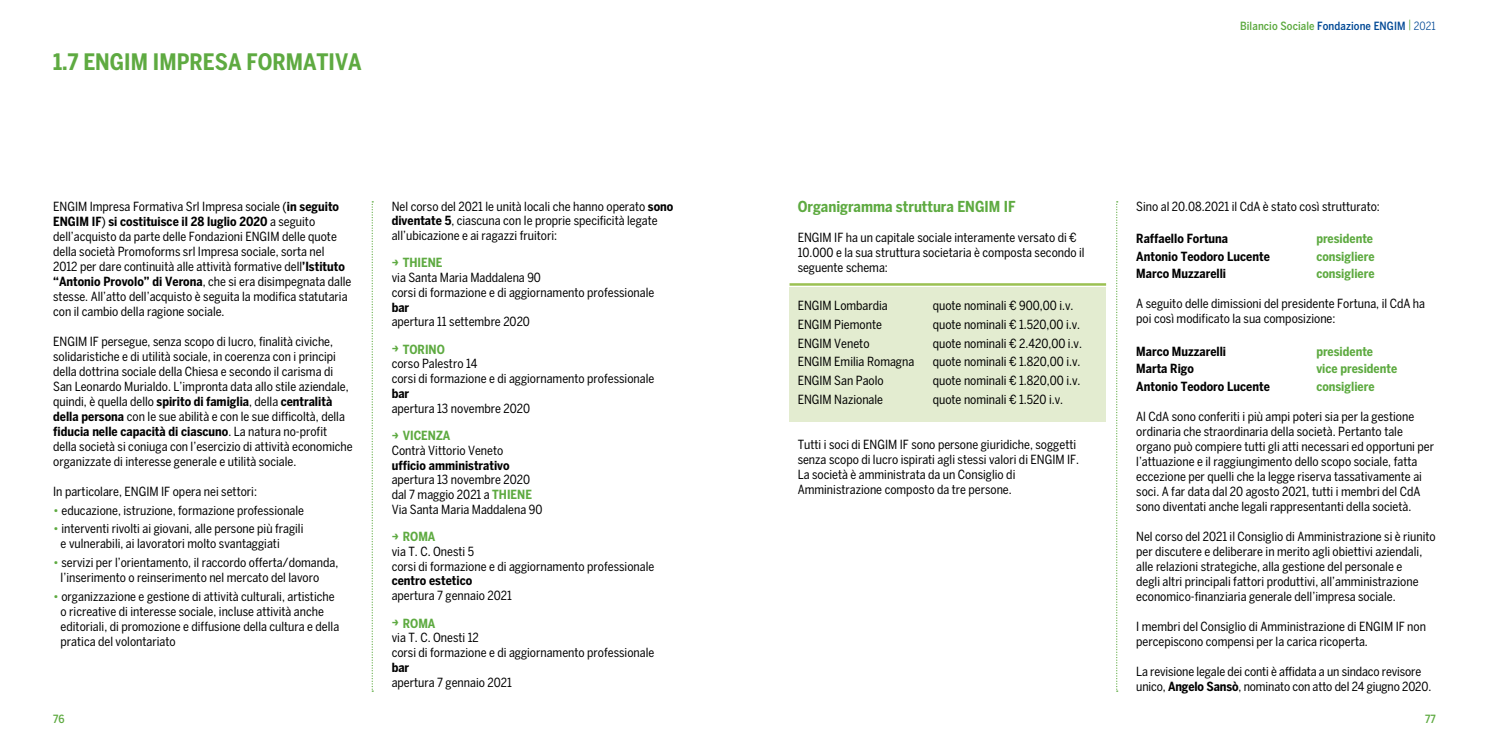
<style>
.page{position:relative;width:1489px;height:745px;background:#fff}
.page>*{position:absolute;margin:0;border:0;box-sizing:border-box;transform-origin:0 0}
.t1{font:700 condensed 22.5px "Benton Sans";color:#5eaa41}
.t2{font:700 condensed 15px "Benton Sans";color:#5eaa41}
.t3{font:condensed 12.5px/15px "Benton Sans";color:#000}
.t4{font:700 condensed 12.5px "Benton Sans";color:#000}
.t5{font:700 condensed 12.5px "Benton Sans";color:#5eaa41}
.t6{font:500 condensed 11.25px "Benton Sans";letter-spacing:.01em;color:#5eaa41}
.s1{font-weight:700}
.s2{color:#5eaa41}
.s3{font-family:"Montserrat";font-weight:700;font-stretch:normal;color:#5eaa41}
.s4{font-weight:700;color:#5eaa41}
.s5{color:#024995}
.s6{font-weight:400}
.s7{font-weight:400;color:#024995}
</style>
<div class="page">
<svg style="left:371px;top:201px;width:2px;height:490px"></svg>
<svg style="left:1116px;top:201px;width:1px;height:490px"></svg>
<div style="left:789px;top:287px;width:317px;height:134px;background:#e3ecd0"></div>
<hr style="left:789px;top:283px;width:317px;height:2px;background:#9bc152">
<h1 class="t1" style="left:53px;top:48px;width:310px">1.7 ENGIM IMPRESA FORMATIVA</h1>
<p class="t3" style="left:53px;top:198px;width:300px">ENGIM Impresa Formativa Srl Impresa sociale (<span class="s1">in seguito ENGIM IF</span>) <span class="s1">si costituisce il 28 luglio 2020</span> a seguito dell’acquisto da parte delle Fondazioni ENGIM delle quote della società Promoforms srl Impresa sociale, sorta nel 2012 per dare continuità alle attività formative dell<span class="s1">’Istituto “Antonio Provolo” di Verona</span>, che si era disimpegnata dalle stesse. All’atto dell’acquisto è seguita la modifica statutaria con il cambio della ragione sociale.</p>
<p class="t3" style="left:53px;top:333px;width:301px">ENGIM IF persegue, senza scopo di lucro, finalità civiche, solidaristiche e di utilità sociale, in coerenza con i principi della dottrina sociale della Chiesa e secondo il carisma di San Leonardo Murialdo. L’impronta data allo stile aziendale, quindi, è quella dello <span class="s1">spirito di famiglia</span>, della <span class="s1">centralità della persona</span> con le sue abilità e con le sue difficoltà, della <span class="s1">fiducia nelle capacità di ciascuno</span>. La natura no-profit della società si coniuga con l’esercizio di attività economiche organizzate di interesse generale e utilità sociale.</p>
<p class="t3" style="left:53px;top:483px;width:205px">In particolare, ENGIM IF opera nei settori:</p>
<p class="t3" style="left:53px;top:502px;width:252px"><span class="s2">•</span> educazione, istruzione, formazione professionale</p>
<p class="t3" style="left:61px;top:521px;width:244px;text-indent:-7px"><span class="s2">•</span> interventi rivolti ai giovani, alle persone più fragili e vulnerabili, ai lavoratori molto svantaggiati</p>
<p class="t3" style="left:61px;top:554px;width:279px;text-indent:-7px"><span class="s2">•</span> servizi per l’orientamento, il raccordo offerta/domanda, l’inserimento o reinserimento nel mercato del lavoro</p>
<p class="t3" style="left:61px;top:588px;width:280px;text-indent:-7px"><span class="s2">•</span> organizzazione e gestione di attività culturali, artistiche o ricreative di interesse sociale, incluse attività anche editoriali, di promozione e diffusione della cultura e della pratica del volontariato</p>
<p class="t3" style="left:392px;top:198px;width:283px">Nel corso del 2021 le unità locali che hanno operato <span class="s1">sono diventate 5</span>, ciascuna con le proprie specificità legate all’ubicazione e ai ragazzi fruitori:</p>
<p class="t3" style="left:392px;top:255px;width:264px"><span class="s3">→</span> <span class="s4">THIENE<br></span>via Santa Maria Maddalena 90<br>corsi di formazione e di aggiornamento professionale</p>
<p class="t4" style="left:392px;top:299px;width:19px">bar</p>
<p class="t3" style="left:392px;top:314px;width:140px">apertura 11 settembre 2020</p>
<p class="t3" style="left:392px;top:341px;width:264px"><span class="s3">→</span> <span class="s4">TORINO<br></span>corso Palestro 14<br>corsi di formazione e di aggiornamento professionale</p>
<p class="t4" style="left:392px;top:386px;width:19px">bar</p>
<p class="t3" style="left:392px;top:400px;width:140px">apertura 13 novembre 2020</p>
<p class="t3" style="left:392px;top:427px;width:113px"><span class="s3">→</span> <span class="s4">VICENZA<br></span>Contrà Vittorio Veneto</p>
<p class="t4" style="left:392px;top:457px;width:119px">ufficio amministrativo</p>
<p class="t3" style="left:392px;top:472px;width:152px">apertura 13 novembre 2020 dal 7 maggio 2021 a <span class="s4">THIENE<br></span>Via Santa Maria Maddalena 90</p>
<p class="t3" style="left:392px;top:528px;width:264px"><span class="s3">→</span> <span class="s4">ROMA<br></span>via T. C. Onesti 5<br>corsi di formazione e di aggiornamento professionale</p>
<p class="t4" style="left:392px;top:573px;width:82px">centro estetico</p>
<p class="t3" style="left:392px;top:587px;width:122px">apertura 7 gennaio 2021</p>
<p class="t3" style="left:392px;top:615px;width:264px"><span class="s3">→</span> <span class="s4">ROMA<br></span>via T. C. Onesti 12<br>corsi di formazione e di aggiornamento professionale</p>
<p class="t4" style="left:392px;top:659px;width:19px">bar</p>
<p class="t3" style="left:392px;top:674px;width:122px">apertura 7 gennaio 2021</p>
<p class="t6" style="left:1239px;top:19px;width:197px">Bilancio Sociale <span class="s5">Fondazione ENGIM</span> <span class="s6">|</span> <span class="s7">2021</span></p>
<p class="t2" style="left:797px;top:198px;width:219px">Organigramma struttura ENGIM IF</p>
<p class="t3" style="left:797px;top:230px;width:288px">ENGIM IF ha un capitale sociale interamente versato di €<br>10.000 e la sua struttura societaria è composta secondo il seguente schema:</p>
<p class="t3" style="left:797px;top:297px;width:92px">ENGIM Lombardia</p>
<p class="t3" style="left:932px;top:297px;width:142px">quote nominali € 900,00 i.v.</p>
<p class="t3" style="left:797px;top:316px;width:86px">ENGIM Piemonte</p>
<p class="t3" style="left:932px;top:316px;width:149px">quote nominali € 1.520,00 i.v.</p>
<p class="t3" style="left:797px;top:335px;width:73px">ENGIM Veneto</p>
<p class="t3" style="left:932px;top:335px;width:151px">quote nominali € 2.420,00 i.v.</p>
<p class="t3" style="left:797px;top:354px;width:118px">ENGIM Emilia Romagna</p>
<p class="t3" style="left:932px;top:354px;width:149px">quote nominali € 1.820,00 i.v.</p>
<p class="t3" style="left:797px;top:372px;width:88px">ENGIM San Paolo</p>
<p class="t3" style="left:932px;top:372px;width:149px">quote nominali € 1.820,00 i.v.</p>
<p class="t3" style="left:797px;top:391px;width:87px">ENGIM Nazionale</p>
<p class="t3" style="left:932px;top:391px;width:132px">quote nominali € 1.520 i.v.</p>
<p class="t3" style="left:797px;top:436px;width:283px">Tutti i soci di ENGIM IF sono persone giuridiche, soggetti senza scopo di lucro ispirati agli stessi valori di ENGIM IF.<br>La società è amministrata da un Consiglio di Amministrazione composto da tre persone.</p>
<p class="t3" style="left:1136px;top:198px;width:245px">Sino al 20.08.2021 il CdA è stato così strutturato:</p>
<p class="t4" style="left:1136px;top:231px;width:93px">Raffaello Fortuna</p>
<p class="t5" style="left:1316px;top:231px;width:58px">presidente</p>
<p class="t4" style="left:1136px;top:248px;width:135px">Antonio Teodoro Lucente</p>
<p class="t5" style="left:1316px;top:248px;width:60px">consigliere</p>
<p class="t4" style="left:1136px;top:266px;width:91px">Marco Muzzarelli</p>
<p class="t5" style="left:1316px;top:266px;width:60px">consigliere</p>
<p class="t3" style="left:1136px;top:296px;width:290px">A seguito delle dimissioni del presidente Fortuna, il CdA ha poi così modificato la sua composizione:</p>
<p class="t4" style="left:1136px;top:343px;width:91px">Marco Muzzarelli</p>
<p class="t5" style="left:1316px;top:343px;width:58px">presidente</p>
<p class="t4" style="left:1136px;top:361px;width:59px">Marta Rigo</p>
<p class="t5" style="left:1316px;top:361px;width:82px">vice presidente</p>
<p class="t4" style="left:1136px;top:378px;width:135px">Antonio Teodoro Lucente</p>
<p class="t5" style="left:1316px;top:378px;width:60px">consigliere</p>
<p class="t3" style="left:1136px;top:408px;width:299px">Al CdA sono conferiti i più ampi poteri sia per la gestione ordinaria che straordinaria della società. Pertanto tale organo può compiere tutti gli atti necessari ed opportuni per l’attuazione e il raggiungimento dello scopo sociale, fatta eccezione per quelli che la legge riserva tassativamente ai soci. A far data dal 20 agosto 2021, tutti i membri del CdA sono diventati anche legali rappresentanti della società.</p>
<p class="t3" style="left:1136px;top:528px;width:301px">Nel corso del 2021 il Consiglio di Amministrazione si è riunito per discutere e deliberare in merito agli obiettivi aziendali, alle relazioni strategiche, alla gestione del personale e<br>degli altri principali fattori produttivi, all’amministrazione economico-finanziaria generale dell’impresa sociale.</p>
<p class="t3" style="left:1136px;top:618px;width:291px">I membri del Consiglio di Amministrazione di ENGIM IF non percepiscono compensi per la carica ricoperta.</p>
<p class="t3" style="left:1136px;top:663px;width:296px">La revisione legale dei conti è affidata a un sindaco revisore unico, <span class="s1">Angelo Sansò</span>, nominato con atto del 24 giugno 2020.</p>
<p class="t6" style="left:53px;top:711px;width:13px">76</p>
<p class="t6" style="left:1424px;top:711px;width:12px">77</p>
</div>
